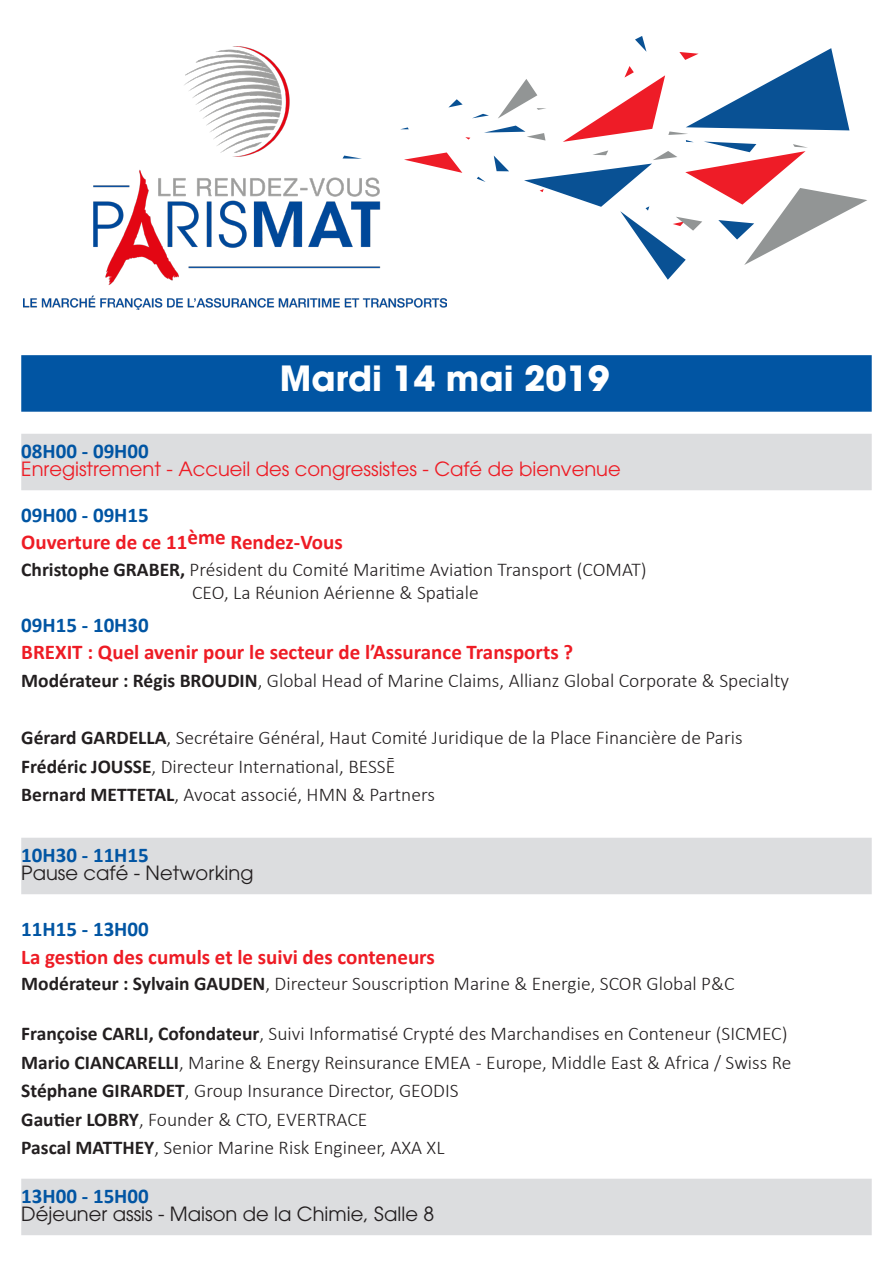
<style>
.page{position:relative;width:893px;height:1263px;background:#fff}
.page>*{position:absolute;margin:0;border:0;box-sizing:border-box;transform-origin:0 0}
.t1{font:700 34.5px "ITC Avant Garde Pro";color:#fff}
.t2{font:700 21px "Calibri";color:#ee1c25}
.t3{font:700 21px "Calibri";color:#0155a3}
.t4{font:300 19.5px "Calibri";color:#231f20}
.t5{font:19.5px "ITC Avant Garde Pro";color:#231f20}
.t6{font:19.5px "ITC Avant Garde Pro";color:#ee1c25}
.s1{font-weight:700}
</style>
<div class="page">
<img style="left:24px;top:46px;width:423px;height:264px">
<div style="left:21px;top:1179px;width:851px;height:56px;background:#dcdddf"></div>
<div style="left:21px;top:434px;width:851px;height:56px;background:#dcdddf"></div>
<div style="left:21px;top:838px;width:851px;height:56px;background:#dcdddf"></div>
<svg style="left:343px;top:156px;width:19px;height:3px"></svg>
<svg style="left:400px;top:36px;width:467px;height:244px"></svg>
<div style="left:21px;top:355px;width:851px;height:57px;background:#0155a3;border:2px solid #0155a3"></div>
<p class="t1" style="left:280px;top:355px;width:331px">Mardi 14 mai 2019</p>
<p class="t3" style="left:21px;top:436px;width:129px">08H00 - 09H00</p>
<p class="t6" style="left:21px;top:457px;width:601px">Enregistrement - Accueil des congressistes - Café de bienvenue</p>
<p class="t3" style="left:21px;top:500px;width:129px">09H00 - 09H15</p>
<p class="t2" style="left:21px;top:527px;width:323px">Ouverture de ce 11ème Rendez-Vous</p>
<p class="t4" style="left:21px;top:557px;width:627px"><span class="s1">Christophe GRABER,</span> Président du Comité Maritime Aviation Transport (COMAT)</p>
<p class="t4" style="left:192px;top:581px;width:288px">CEO, La Réunion Aérienne &amp; Spatiale</p>
<p class="t3" style="left:21px;top:610px;width:129px">09H15 - 10H30</p>
<p class="t2" style="left:21px;top:637px;width:553px">BREXIT : Quel avenir pour le secteur de l’Assurance Transports ?</p>
<p class="t4" style="left:21px;top:669px;width:769px"><span class="s1">Modérateur : Régis BROUDIN</span>, Global Head of Marine Claims, Allianz Global Corporate &amp; Specialty</p>
<p class="t4" style="left:21px;top:726px;width:723px"><span class="s1">Gérard GARDELLA</span>, Secrétaire Général, Haut Comité Juridique de la Place Financière de Paris</p>
<p class="t4" style="left:21px;top:754px;width:376px"><span class="s1">Frédéric JOUSSE</span>, Directeur International, BESSĒ</p>
<p class="t4" style="left:21px;top:783px;width:415px"><span class="s1">Bernard METTETAL</span>, Avocat associé, HMN &amp; Partners</p>
<p class="t3" style="left:21px;top:840px;width:129px">10H30 - 11H15</p>
<p class="t5" style="left:21px;top:861px;width:234px">Pause café - Networking</p>
<p class="t3" style="left:21px;top:914px;width:129px">11H15 - 13H00</p>
<p class="t2" style="left:21px;top:942px;width:415px">La gestion des cumuls et le suivi des conteneurs</p>
<p class="t4" style="left:21px;top:971px;width:715px"><span class="s1">Modérateur : Sylvain GAUDEN</span>, Directeur Souscription Marine &amp; Energie, SCOR Global P&amp;C</p>
<p class="t4" style="left:21px;top:1022px;width:768px"><span class="s1">Françoise CARLI, Cofondateur</span>, Suivi Informatisé Crypté des Marchandises en Conteneur (SICMEC)</p>
<p class="t4" style="left:21px;top:1050px;width:772px"><span class="s1">Mario CIANCARELLI</span>, Marine &amp; Energy Reinsurance EMEA - Europe, Middle East &amp; Africa / Swiss Re</p>
<p class="t4" style="left:21px;top:1079px;width:439px"><span class="s1">Stéphane GIRARDET</span>, Group Insurance Director, GEODIS</p>
<p class="t4" style="left:21px;top:1107px;width:348px"><span class="s1">Gautier LOBRY</span>, Founder &amp; CTO, EVERTRACE</p>
<p class="t4" style="left:21px;top:1136px;width:425px"><span class="s1">Pascal MATTHEY</span>, Senior Marine Risk Engineer, AXA XL</p>
<p class="t3" style="left:21px;top:1181px;width:129px">13H00 - 15H00</p>
<p class="t5" style="left:21px;top:1202px;width:414px">Déjeuner assis - Maison de la Chimie, Salle 8</p>
</div>
